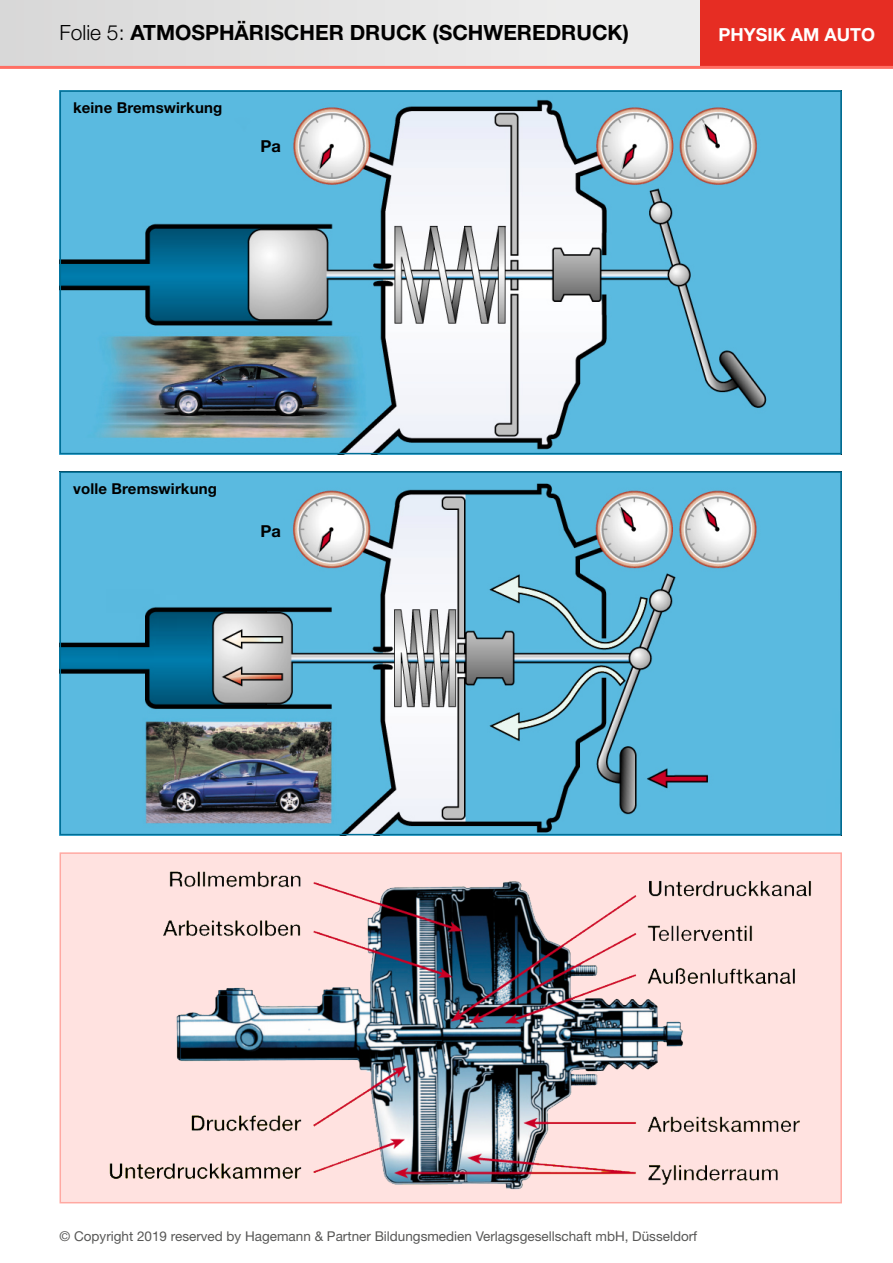
<style>
.page{position:relative;width:893px;height:1263px;background:#fff}
.page>*{position:absolute;margin:0;border:0;box-sizing:border-box;transform-origin:0 0}
.t1{font:700 21px "Helvetica Neue";color:#000}
.t2{font:700 18px "Helvetica Neue";color:#fff}
.t3{font:700 16.5px "Helvetica Neue";color:#000}
.t4{font:700 15px "Helvetica Neue";letter-spacing:.01em;color:#000}
.t5{font:13.5px "Helvetica Neue";color:#575756}
.s1{font-weight:300}
</style>
<div class="page">
<div style="left:0;top:0;width:701px;height:65px;background:#e4e4e4"></div>
<div style="left:701px;top:0;width:192px;height:67px;background:#e62d23"></div>
<hr style="left:0;top:66px;width:893px;height:3px;background:#ff6f64">
<img style="left:63px;top:93px;width:776px;height:358px">
<div style="left:60px;top:90px;width:782px;height:364px;border:2px solid #006f96"></div>
<img style="left:63px;top:474px;width:776px;height:358px">
<div style="left:60px;top:471px;width:782px;height:364px;border:2px solid #006f96"></div>
<img style="left:63px;top:855px;width:776px;height:345px">
<div style="left:60px;top:852px;width:782px;height:351px;border:2px solid #ffa9a2"></div>
<h1 class="t1" style="left:60px;top:20px;width:571px"><span class="s1">Folie 5:</span> ATMOSPHÄRISCHER DRUCK (SCHWEREDRUCK)</h1>
<h2 class="t2" style="left:718px;top:23px;width:158px">PHYSIK AM AUTO</h2>
<p class="t4" style="left:73px;top:98px;width:151px">keine Bremswirkung</p>
<p class="t3" style="left:260px;top:136px;width:22px">Pa</p>
<p class="t4" style="left:73px;top:480px;width:145px">volle Bremswirkung</p>
<p class="t3" style="left:260px;top:520px;width:22px">Pa</p>
<p class="t5" style="left:60px;top:1228px;width:639px">© Copyright 2019 reserved by Hagemann &amp; Partner Bildungsmedien Verlagsgesellschaft mbH, Düsseldorf</p>
</div>
